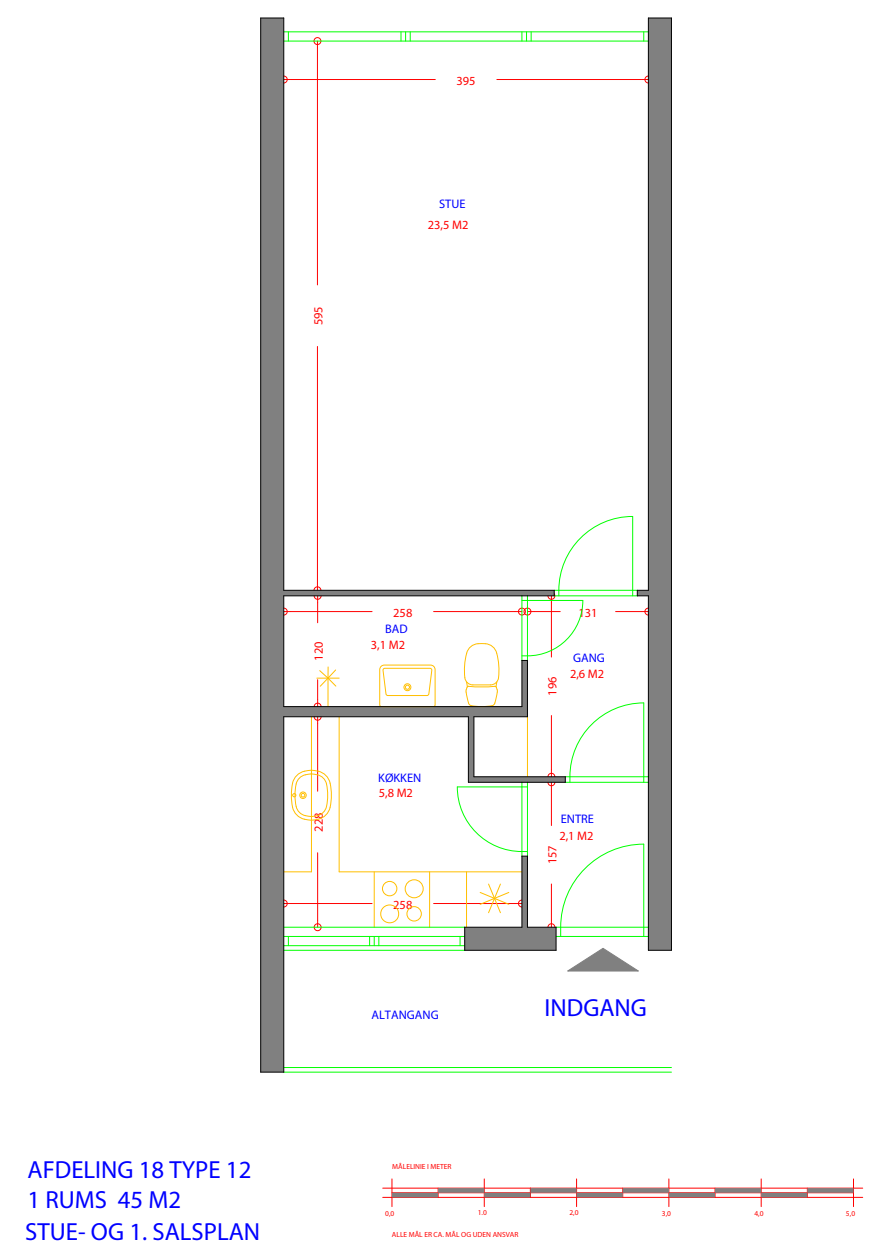
<style>
.page{position:relative;width:888px;height:1260px;background:#fff}
.page>*{position:absolute;margin:0;border:0;box-sizing:border-box;transform-origin:0 0}
.t1{font:24.75px/29.8px "Myriad";color:#00f}
.t2{font:12.45px "Myriad";color:#f00}
.t3{font:12.45px "Myriad";color:#00f}
.t4{font:7.5px "Myriad";color:#f00}
</style>
<div class="page">
<hr style="left:383px;top:1188px;width:480px;height:1px;background:#f00">
<hr style="left:383px;top:1197px;width:480px;height:1px;background:#f00">
<svg style="left:392px;top:1179px;width:462px;height:28px"></svg>
<svg style="left:261px;top:18px;width:410px;height:1054px"></svg>
<svg style="left:379px;top:665px;width:56px;height:41px"></svg>
<svg style="left:317px;top:667px;width:22px;height:39px"></svg>
<hr style="left:339px;top:717px;width:1px;height:155px;background:#ffbf00">
<hr style="left:339px;top:872px;width:183px;height:1px;background:#ffbf00">
<hr style="left:311px;top:717px;width:1px;height:155px;background:#ffbf00">
<svg style="left:285px;top:872px;width:26px;height:1px"></svg>
<hr style="left:429px;top:872px;width:1px;height:55px;background:#ffbf00">
<hr style="left:374px;top:872px;width:1px;height:55px;background:#ffbf00">
<svg style="left:380px;top:904px;width:20px;height:19px"></svg>
<div style="left:407px;top:906px;width:15px;height:15px;border:1px solid #ffbf00;border-radius:50%"></div>
<div style="left:405px;top:880px;width:18px;height:18px;border:1px solid #ffbf00;border-radius:50%"></div>
<div style="left:382px;top:881px;width:15px;height:15px;border:1px solid #ffbf00;border-radius:50%"></div>
<svg style="left:291px;top:770px;width:41px;height:51px"></svg>
<hr style="left:284px;top:41px;width:364px;height:1px;background:#0f0">
<hr style="left:284px;top:32px;width:364px;height:1px;background:#0f0">
<hr style="left:284px;top:950px;width:181px;height:1px;background:#0f0">
<hr style="left:284px;top:945px;width:181px;height:1px;background:#0f0">
<hr style="left:284px;top:936px;width:181px;height:1px;background:#0f0">
<hr style="left:284px;top:927px;width:181px;height:1px;background:#0f0">
<svg style="left:369px;top:936px;width:11px;height:10px"></svg>
<hr style="left:284px;top:1072px;width:387px;height:1px;background:#0f0">
<hr style="left:284px;top:1067px;width:387px;height:1px;background:#0f0">
<svg style="left:401px;top:32px;width:10px;height:9px"></svg>
<svg style="left:522px;top:32px;width:10px;height:9px"></svg>
<hr style="left:671px;top:18px;width:1px;height:932px;background:#000">
<hr style="left:284px;top:717px;width:1px;height:355px;background:#000">
<hr style="left:260px;top:18px;width:1px;height:1054px;background:#000">
<svg style="left:261px;top:18px;width:23px;height:1px"></svg>
<svg style="left:649px;top:18px;width:22px;height:1px"></svg>
<hr style="left:284px;top:590px;width:270px;height:1px;background:#000">
<hr style="left:284px;top:596px;width:238px;height:1px;background:#000">
<hr style="left:284px;top:706px;width:238px;height:1px;background:#000">
<hr style="left:284px;top:717px;width:184px;height:1px;background:#000">
<hr style="left:284px;top:596px;width:1px;height:111px;background:#000">
<hr style="left:284px;top:18px;width:1px;height:572px;background:#000">
<hr style="left:648px;top:18px;width:1px;height:572px;background:#000">
<svg style="left:261px;top:1072px;width:23px;height:1px"></svg>
<svg style="left:457px;top:516px;width:214px;height:455px"></svg>
<h2 class="t2" style="left:312px;top:325px;width:21px;rotate:-90deg">595</h2>
<h2 class="t2" style="left:457px;top:74px;width:21px">395</h2>
<h2 class="t3" style="left:439px;top:198px;width:28px">STUE</h2>
<h2 class="t2" style="left:428px;top:219px;width:42px">23,5 M2</h2>
<h2 class="t2" style="left:312px;top:661px;width:21px;rotate:-90deg">120</h2>
<h2 class="t2" style="left:312px;top:832px;width:21px;rotate:-90deg">228</h2>
<h2 class="t2" style="left:393px;top:606px;width:21px">258</h2>
<h2 class="t3" style="left:385px;top:623px;width:24px">BAD</h2>
<h2 class="t2" style="left:371px;top:638px;width:36px">3,1 M2</h2>
<h2 class="t3" style="left:378px;top:772px;width:44px">KØKKEN</h2>
<h2 class="t2" style="left:379px;top:787px;width:36px">5,8 M2</h2>
<h2 class="t2" style="left:393px;top:898px;width:21px">258</h2>
<h2 class="t2" style="left:578px;top:606px;width:21px">131</h2>
<h2 class="t2" style="left:546px;top:696px;width:21px;rotate:-90deg">196</h2>
<h2 class="t3" style="left:573px;top:652px;width:33px">GANG</h2>
<h2 class="t2" style="left:570px;top:668px;width:36px">2,6 M2</h2>
<h2 class="t3" style="left:561px;top:812px;width:35px">ENTRE</h2>
<h2 class="t2" style="left:559px;top:829px;width:36px">2,1 M2</h2>
<h2 class="t2" style="left:546px;top:864px;width:21px;rotate:-90deg">157</h2>
<h2 class="t3" style="left:372px;top:1008px;width:69px">ALTANGANG</h2>
<h1 class="t1" style="left:545px;top:994px;width:104px">INDGANG</h1>
<h1 class="t1" style="left:28px;top:1156px;width:225px">AFDELING 18 TYPE 12<br>1 RUMS 45 M2</h1>
<h1 class="t1" style="left:25px;top:1218px;width:236px">STUE- OG 1. SALSPLAN</h1>
<p class="t4" style="left:392px;top:1162px;width:61px">MÅLELINIE I METER</p>
<p class="t4" style="left:385px;top:1210px;width:11px">0,0</p>
<p class="t4" style="left:478px;top:1209px;width:11px">1.0</p>
<p class="t4" style="left:569px;top:1209px;width:11px">2,0</p>
<p class="t4" style="left:662px;top:1210px;width:11px">3,0</p>
<p class="t4" style="left:754px;top:1210px;width:11px">4,0</p>
<p class="t4" style="left:846px;top:1210px;width:11px">5,0</p>
<p class="t4" style="left:392px;top:1231px;width:128px">ALLE MÅL ER CA. MÅL OG UDEN ANSVAR</p>
</div>
